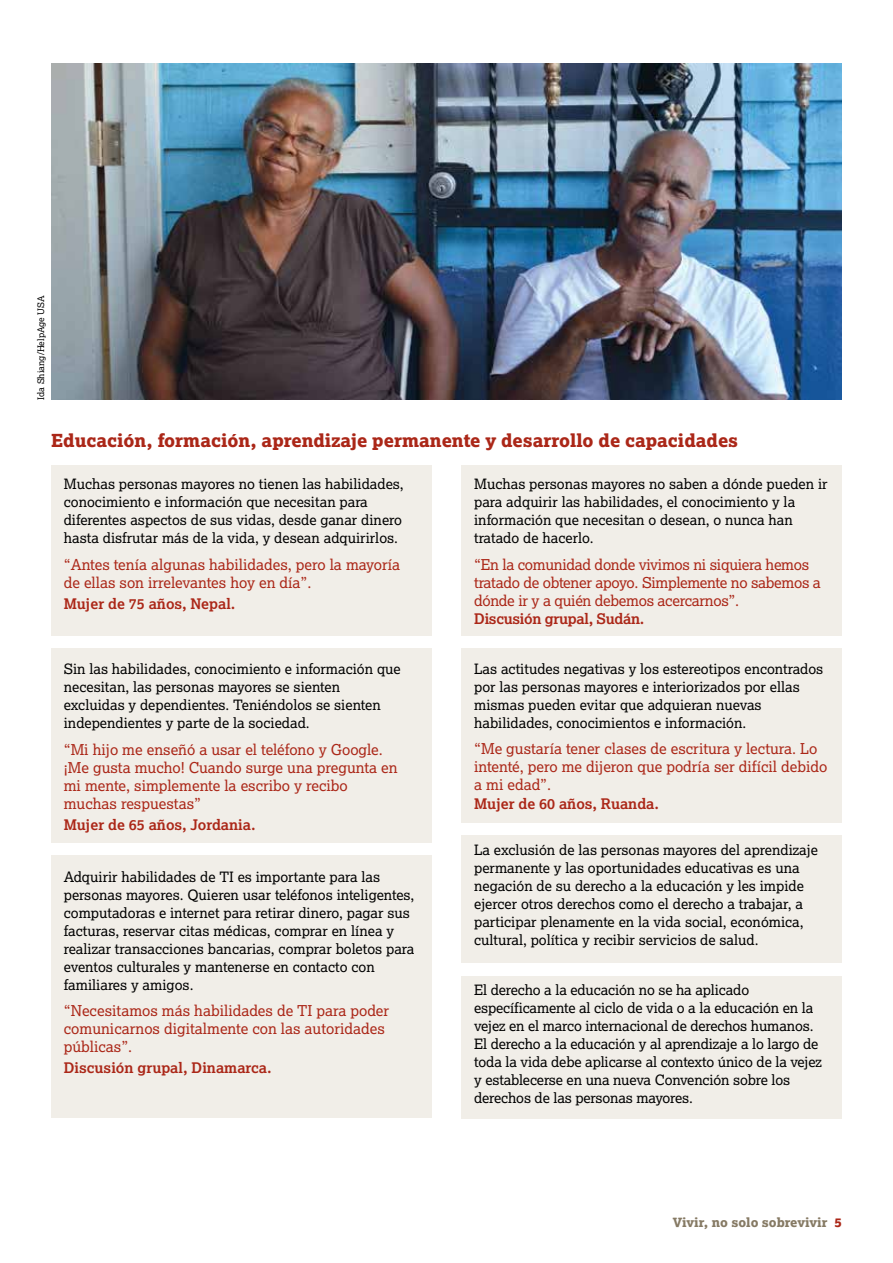
<style>
.page{position:relative;width:893px;height:1263px;background:#fff}
.page>*{position:absolute;margin:0;border:0;box-sizing:border-box;transform-origin:0 0}
.t1{font:18px "Lexia X Bold";color:#ab2718}
.t2{font:15px/18px "Lexia Da Ma";color:#ab2718}
.t3{font:15px/18px "Lexia Da Ma";letter-spacing:-.02em;color:#ab2718}
.t4{font:700 14.7px "Lexia";color:#ab2718}
.t5{font:700 14.7px "Lexia";letter-spacing:-.02em;color:#ab2718}
.t6{font:14.25px/18px "Lexia Da Ma";color:#000}
.t7{font:12.75px "Lexia X Bold";color:#867a64}
.t8{font:9px "Lexia Da Ma";color:#000}
.s1{color:#ab2718}
</style>
<div class="page">
<img style="left:51px;top:64px;width:791px;height:336px">
<div style="left:51px;top:466px;width:381px;height:170px;background:#f1eee8"></div>
<div style="left:461px;top:648px;width:381px;height:175px;background:#f1eee8"></div>
<div style="left:51px;top:648px;width:381px;height:195px;background:#f1eee8"></div>
<div style="left:51px;top:855px;width:381px;height:263px;background:#f1eee8"></div>
<div style="left:461px;top:836px;width:381px;height:127px;background:#f1eee8"></div>
<div style="left:461px;top:976px;width:381px;height:142px;background:#f1eee8"></div>
<div style="left:461px;top:466px;width:381px;height:170px;background:#f1eee8"></div>
<p class="t8" style="left:36px;top:400px;width:106px;rotate:-90deg">Ida Shiang/HelpAge USA</p>
<p class="t1" style="left:51px;top:429px;width:689px">Educación, formación, aprendizaje permanente y desarrollo de capacidades</p>
<p class="t6" style="left:64px;top:475px;width:341px">Muchas personas mayores no tienen las habilidades, conocimiento e información que necesitan para diferentes aspectos de sus vidas, desde ganar dinero hasta disfrutar más de la vida, y desean adquirirlos.</p>
<p class="t2" style="left:64px;top:555px;width:338px">“Antes tenía algunas habilidades, pero la mayoría de ellas son irrelevantes hoy en día”.</p>
<p class="t4" style="left:64px;top:594px;width:173px">Mujer de 75 años, Nepal.</p>
<p class="t6" style="left:64px;top:660px;width:338px">Sin las habilidades, conocimiento e información que necesitan, las personas mayores se sienten excluidas y dependientes. Teniéndolos se sienten independientes y parte de la sociedad.</p>
<p class="t2" style="left:64px;top:740px;width:335px">“Mi hijo me enseñó a usar el teléfono y Google. ¡Me gusta mucho! Cuando surge una pregunta en mi mente, simplemente la escribo y recibo muchas respuestas”</p>
<p class="t4" style="left:64px;top:815px;width:193px">Mujer de 65 años, Jordania.</p>
<p class="t6" style="left:64px;top:867px;width:352px">Adquirir habilidades de TI es importante para las personas mayores. Quieren usar teléfonos inteligentes, computadoras e internet para retirar dinero, pagar sus facturas, reservar citas médicas, comprar en línea y realizar transacciones bancarias, comprar boletos para eventos culturales y mantenerse en contacto con familiares y amigos.</p>
<p class="t2" style="left:64px;top:1002px;width:327px">“Necesitamos más habilidades de TI para poder comunicarnos digitalmente con las autoridades públicas”.</p>
<p class="t4" style="left:64px;top:1059px;width:209px">Discusión grupal, Dinamarca.</p>
<p class="t6" style="left:474px;top:475px;width:355px">Muchas personas mayores no saben a dónde pueden ir para adquirir las habilidades, el conocimiento y la información que necesitan o desean, o nunca han tratado de hacerlo.</p>
<p class="t3" style="left:474px;top:555px;width:348px">“En la comunidad donde vivimos ni siquiera hemos tratado de obtener apoyo. Simplemente no sabemos a dónde ir y a quién debemos acercarnos”.</p>
<p class="t5" style="left:474px;top:609px;width:172px">Discusión grupal, Sudán.</p>
<p class="t6" style="left:474px;top:660px;width:351px">Las actitudes negativas y los estereotipos encontrados por las personas mayores e interiorizados por ellas mismas pueden evitar que adquieran nuevas habilidades, conocimientos e información.</p>
<p class="t2" style="left:474px;top:740px;width:355px">“Me gustaría tener clases de escritura y lectura. Lo intenté, pero me dijeron que podría ser difícil debido a mi edad”.</p>
<p class="t4" style="left:474px;top:794px;width:186px">Mujer de 60 años, Ruanda.</p>
<p class="t6" style="left:474px;top:841px;width:345px">La exclusión de las personas mayores del aprendizaje permanente y las oportunidades educativas es una negación de su derecho a la educación y les impide ejercer otros derechos como el derecho a trabajar, a participar plenamente en la vida social, económica, cultural, política y recibir servicios de salud.</p>
<p class="t6" style="left:474px;top:981px;width:349px">El derecho a la educación no se ha aplicado específicamente al ciclo de vida o a la educación en la vejez en el marco internacional de derechos humanos.<br>El derecho a la educación y al aprendizaje a lo largo de toda la vida debe aplicarse al contexto único de la vejez y establecerse en una nueva Convención sobre los derechos de las personas mayores.</p>
<p class="t7" style="left:673px;top:1214px;width:171px">Vivir, no solo sobrevivir <span class="s1">5</span></p>
</div>
